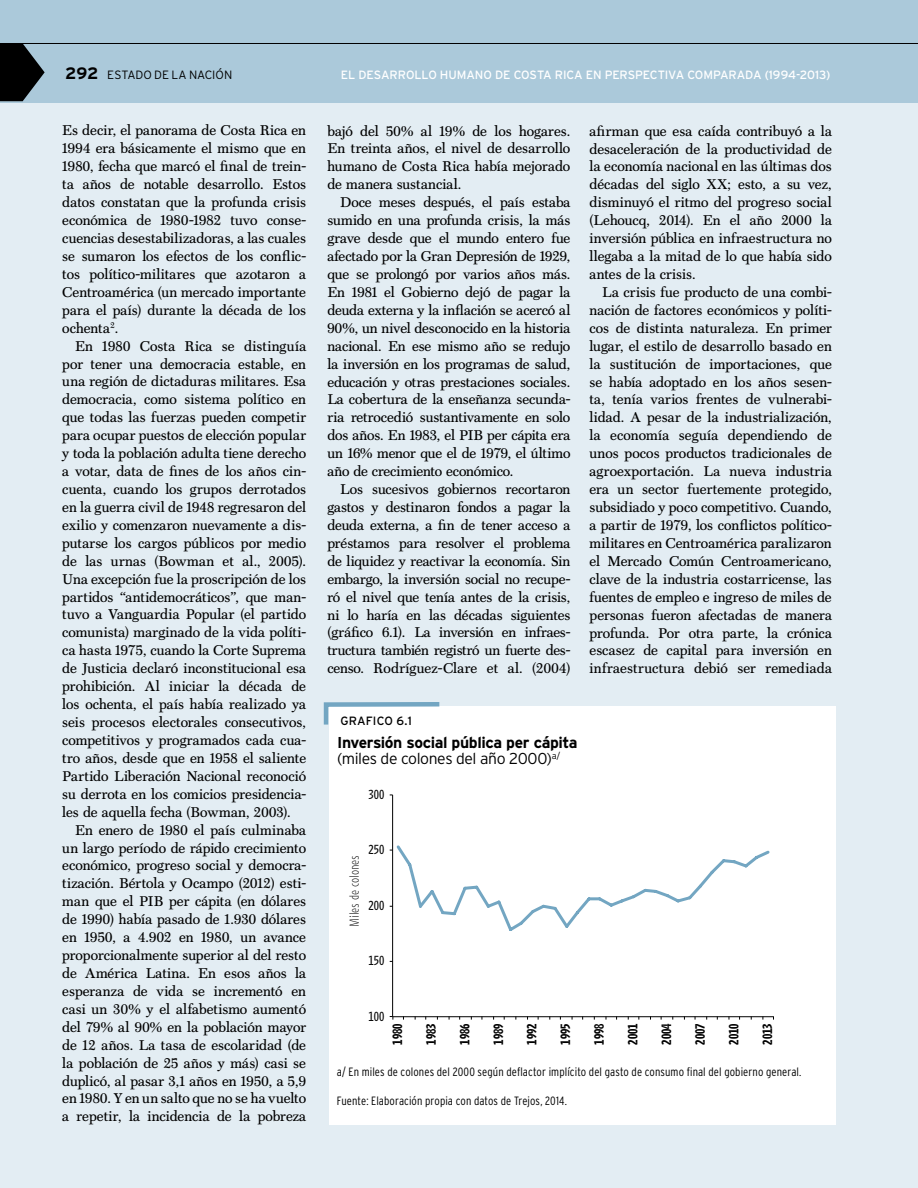
<style>
.page{position:relative;width:918px;height:1188px;background:#e3edf3}
.page>*{position:absolute;margin:0;border:0;box-sizing:border-box;transform-origin:0 0}
.t1{font:700 15.75px/16.5px "Interstate";letter-spacing:-.025em;color:#000}
.t2{font:14.25px/18px "Scotch Text";color:#000;text-align:justify}
.t3{font:300 condensed 12px "Interstate";letter-spacing:.01em;color:#000}
.t4{font:12px "Interstate";letter-spacing:-.01em;color:#fff}
.t5{font:12px "Retina A10";color:#000}
.t6{font:300 12px "Interstate";letter-spacing:-.005em;color:#000}
.t7{font:12px "Retina A05";color:#000}
.t8{font:12px "Retina A01";color:#000}
.t9{font:12px "Interstate";letter-spacing:.01em;color:#000}
.s1{font-weight:700;font-size:16.5px}
.s2{font-weight:300}
</style>
<div class="page">
<div style="left:0;top:0;width:918px;height:102px;background:#abc9da"></div>
<hr style="left:0;top:43px;width:918px;height:1px;background:#000">
<svg style="left:0;top:44px;width:45px;height:57px"></svg>
<div style="left:329px;top:706px;width:507px;height:419px;background:#fff"></div>
<svg style="left:323px;top:702px;width:117px;height:23px"></svg>
<hr style="left:392px;top:795px;width:1px;height:222px;background:#000">
<hr style="left:393px;top:1016px;width:381px;height:1px;background:#000">
<svg style="left:390px;top:843px;width:380px;height:91px"></svg>
<p class="t6" style="left:65px;top:68px;width:168px"><span class="s1">292</span> ESTADO DE LA NACIÓN</p>
<p class="t4" style="left:341px;top:68px;width:491px">EL DESARROLLO HUMANO DE COSTA RICA EN PERSPECTIVA COMPARADA (1994-2013)</p>
<p class="t2" style="left:62px;top:122px;width:245px">Es decir, el panorama de Costa Rica en 1994 era básicamente el mismo que en 1980, fecha que marcó el final de trein&shy;ta años de notable desarrollo. Estos datos constatan que la profunda crisis económica de 1980-1982 tuvo conse&shy;cuencias desestabilizadoras, a las cuales se sumaron los efectos de los conflic&shy;tos político-militares que azotaron a Centroamérica (un mercado importante para el país) durante la década de los ochenta<sup>2</sup>.</p>
<p class="t2" style="left:62px;top:337px;width:245px;text-indent:13px">En 1980 Costa Rica se distinguía por tener una democracia estable, en una región de dictaduras militares. Esa democracia, como sistema político en que todas las fuerzas pueden competir para ocupar puestos de elección popular y toda la población adulta tiene derecho a votar, data de fines de los años cin&shy;cuenta, cuando los grupos derrotados en la guerra civil de 1948 regresaron del exilio y comenzaron nuevamente a dis&shy;putarse los cargos públicos por medio de las urnas (Bowman et al., 2005).<br>Una excepción fue la proscripción de los partidos “antidemocráticos”, que man&shy;tuvo a Vanguardia Popular (el partido comunista) marginado de la vida políti&shy;ca hasta 1975, cuando la Corte Suprema de Justicia declaró inconstitucional esa prohibición. Al iniciar la década de los ochenta, el país había realizado ya seis procesos electorales consecutivos, competitivos y programados cada cua&shy;tro años, desde que en 1958 el saliente Partido Liberación Nacional reconoció su derrota en los comicios presidencia&shy;les de aquella fecha (Bowman, 2003).</p>
<p class="t2" style="left:62px;top:821px;width:245px;text-indent:13px">En enero de 1980 el país culminaba un largo período de rápido crecimiento económico, progreso social y democra&shy;tización. Bértola y Ocampo (2012) esti&shy;man que el PIB per cápita (en dólares de 1990) había pasado de 1.930 dólares en 1950, a 4.902 en 1980, un avance proporcionalmente superior al del resto de América Latina. En esos años la esperanza de vida se incrementó en casi un 30% y el alfabetismo aumentó del 79% al 90% en la población mayor de 12 años. La tasa de escolaridad (de la población de 25 años y más) casi se duplicó, al pasar 3,1 años en 1950, a 5,9 en 1980. Y en un salto que no se ha vuelto a repetir, la incidencia de la pobreza</p>
<p class="t2" style="left:327px;top:122px;width:244px">bajó del 50% al 19% de los hogares.<br>En treinta años, el nivel de desarrollo humano de Costa Rica había mejorado de manera sustancial.</p>
<p class="t2" style="left:327px;top:193px;width:245px;text-indent:13px">Doce meses después, el país estaba sumido en una profunda crisis, la más grave desde que el mundo entero fue afectado por la Gran Depresión de 1929, que se prolongó por varios años más.<br>En 1981 el Gobierno dejó de pagar la deuda externa y la inflación se acercó al 90%, un nivel desconocido en la historia nacional. En ese mismo año se redujo la inversión en los programas de salud, educación y otras prestaciones sociales.<br>La cobertura de la enseñanza secunda&shy;ria retrocedió sustantivamente en solo dos años. En 1983, el PIB per cápita era un 16% menor que el de 1979, el último año de crecimiento económico.</p>
<p class="t2" style="left:327px;top:480px;width:245px;text-indent:13px">Los sucesivos gobiernos recortaron gastos y destinaron fondos a pagar la deuda externa, a fin de tener acceso a préstamos para resolver el problema de liquidez y reactivar la economía. Sin embargo, la inversión social no recupe&shy;ró el nivel que tenía antes de la crisis, ni lo haría en las décadas siguientes (gráfico 6.1). La inversión en infraes&shy;tructura también registró un fuerte des&shy;censo. Rodríguez-Clare et al. (2004)</p>
<p class="t2" style="left:590px;top:122px;width:244px">afirman que esa caída contribuyó a la desaceleración de la productividad de la economía nacional en las últimas dos décadas del siglo XX; esto, a su vez, disminuyó el ritmo del progreso social (Lehoucq, 2014). En el año 2000 la inversión pública en infraestructura no llegaba a la mitad de lo que había sido antes de la crisis.</p>
<p class="t2" style="left:590px;top:283px;width:244px;text-indent:13px">La crisis fue producto de una combi&shy;nación de factores económicos y políti&shy;cos de distinta naturaleza. En primer lugar, el estilo de desarrollo basado en la sustitución de importaciones, que se había adoptado en los años sesen&shy;ta, tenía varios frentes de vulnerabi&shy;lidad. A pesar de la industrialización, la economía seguía dependiendo de unos pocos productos tradicionales de agroexportación. La nueva industria era un sector fuertemente protegido, subsidiado y poco competitivo. Cuando, a partir de 1979, los conflictos político&shy;militares en Centroamérica paralizaron el Mercado Común Centroamericano, clave de la industria costarricense, las fuentes de empleo e ingreso de miles de personas fueron afectadas de manera profunda. Por otra parte, la crónica escasez de capital para inversión en infraestructura debió ser remediada</p>
<p class="t9" style="left:340px;top:714px;width:73px">GRAFICO 6.1</p>
<p class="t1" style="left:337px;top:734px;width:242px">Inversión social pública per cápita <span class="s2">(miles de colones del año 2000)</span><sup>a/</sup></p>
<p class="t7" style="left:368px;top:787px;width:17px">300</p>
<p class="t8" style="left:347px;top:927px;width:73px;rotate:-90deg">Miles de colones</p>
<p class="t7" style="left:368px;top:842px;width:17px">250</p>
<p class="t7" style="left:368px;top:898px;width:17px">200</p>
<p class="t7" style="left:368px;top:953px;width:17px">150</p>
<p class="t7" style="left:368px;top:1009px;width:17px">100</p>
<p class="t5" style="left:390px;top:1045px;width:23px;rotate:-90deg">1980</p>
<p class="t5" style="left:424px;top:1045px;width:23px;rotate:-90deg">1983</p>
<p class="t5" style="left:457px;top:1045px;width:23px;rotate:-90deg">1986</p>
<p class="t5" style="left:491px;top:1045px;width:23px;rotate:-90deg">1989</p>
<p class="t5" style="left:525px;top:1045px;width:23px;rotate:-90deg">1992</p>
<p class="t5" style="left:558px;top:1045px;width:23px;rotate:-90deg">1995</p>
<p class="t5" style="left:592px;top:1045px;width:23px;rotate:-90deg">1998</p>
<p class="t5" style="left:625px;top:1045px;width:23px;rotate:-90deg">2001</p>
<p class="t5" style="left:659px;top:1045px;width:23px;rotate:-90deg">2004</p>
<p class="t5" style="left:693px;top:1045px;width:23px;rotate:-90deg">2007</p>
<p class="t5" style="left:726px;top:1045px;width:23px;rotate:-90deg">2010</p>
<p class="t5" style="left:760px;top:1045px;width:23px;rotate:-90deg">2013</p>
<p class="t3" style="left:337px;top:1065px;width:466px">a/ En miles de colones del 2000 según deflactor implícito del gasto de consumo final del gobierno general.</p>
<p class="t3" style="left:337px;top:1094px;width:231px">Fuente: Elaboración propia con datos de Trejos, 2014.</p>
</div>
